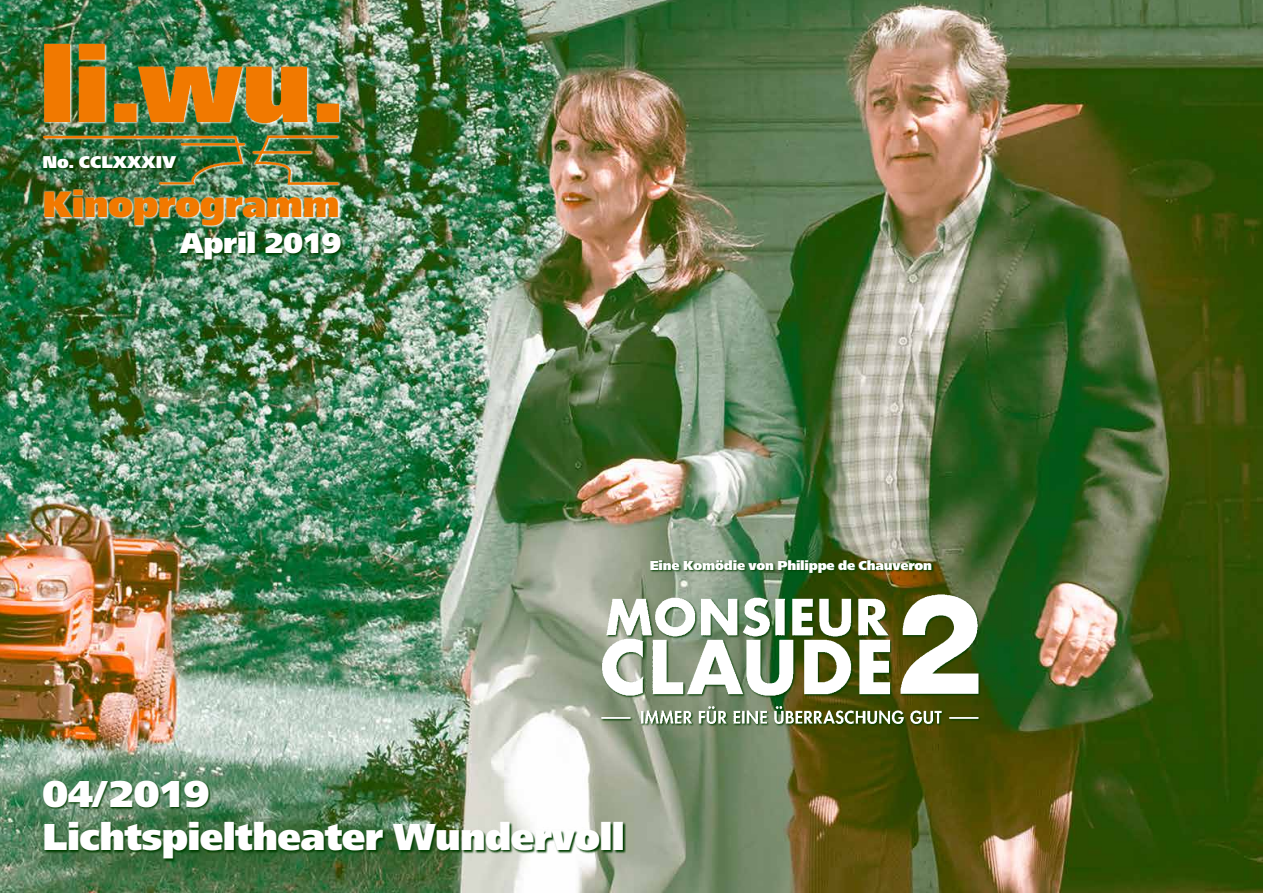
<style>
.page{position:relative;width:1263px;height:893px;background:#fff}
.page>*{position:absolute;margin:0;border:0;box-sizing:border-box;transform-origin:0 0}
.t1{font:900 39px/43.5px "Frutiger Next LT";letter-spacing:-.015em;color:#fff}
.t2{font:900 38.1px "Frutiger Next LT";letter-spacing:-.015em;color:#f17900}
.t3{font:900 29.7px "Frutiger Next LT";letter-spacing:-.015em;color:#fff}
.t4{font:900 17.85px "Frutiger Next LT";letter-spacing:.005em;color:#fff}
.t5{font:900 13.5px "Frutiger Next LT";letter-spacing:-.015em;color:#fff}
</style>
<div class="page">
<img style="left:0;top:0;width:1263px;height:893px">
<img style="left:0;top:0;width:421px;height:414px">
<img style="left:44px;top:189px;width:297px;height:39px">
<img style="left:179px;top:231px;width:165px;height:32px">
<img style="left:43px;top:43px;width:297px;height:143px">
<svg style="left:43px;top:156px;width:137px;height:16px;background:#1b5723"></svg>
<svg style="left:650px;top:560px;width:284px;height:15px;background:#3e5f2b"></svg>
<img style="left:502px;top:586px;width:578px;height:146px">
<svg style="left:42px;top:780px;width:584px;height:83px;background:#597f57"></svg>
<p class="t4" style="left:43px;top:152px;width:135px">No. CCLXXXIV</p>
<p class="t2" style="left:43px;top:183px;width:299px">Kinoprogramm</p>
<p class="t3" style="left:180px;top:227px;width:163px">April 2019</p>
<p class="t5" style="left:650px;top:558px;width:284px">Eine Komödie von Philippe de Chauveron</p>
<p class="t1" style="left:43px;top:772px;width:584px">04/2019<br>Lichtspieltheater Wundervoll</p>
</div>
